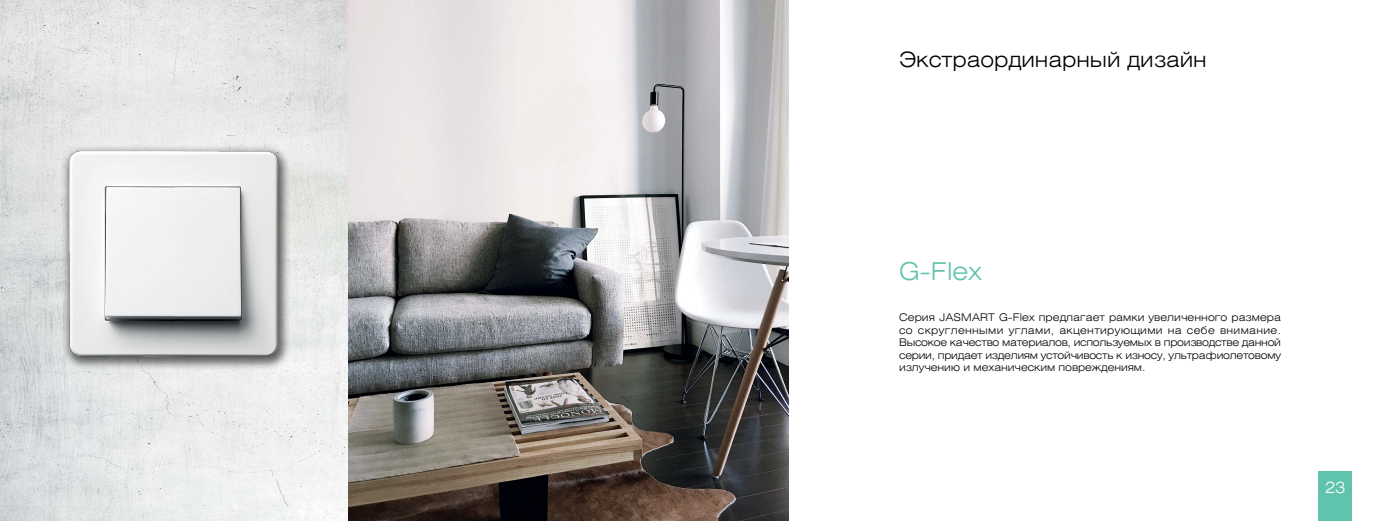
<style>
.page{position:relative;width:1389px;height:521px;background:#fff}
.page>*{position:absolute;margin:0;border:0;box-sizing:border-box;transform-origin:0 0}
.t1{font:300 24.5px "Helios Ext";color:#60c3ad}
.t2{font:300 21px "Helios Ext";color:#000}
.t3{font:300 15.75px "Helios Ext";color:#fff}
.t4{font:300 10.5px/12.6px "Helios Ext";letter-spacing:-.005em;color:#000;text-align:justify}
</style>
<div class="page">
<div style="left:1319px;top:471px;width:33px;height:50px;background:#60c3ad"></div>
<img style="left:347px;top:0;width:442px;height:521px">
<svg style="left:0;top:0;width:347px;height:521px;fill:#e6e7e7"></svg>
<div style="left:61px;top:145px;width:230px;height:226px;background:#000;opacity:.6"></div>
<img style="left:68px;top:151px;width:211px;height:206px">
<h2 class="t2" style="left:899px;top:46px;width:309px">Экстраординарный дизайн</h2>
<h1 class="t1" style="left:899px;top:256px;width:84px">G-Flex</h1>
<p class="t4" style="left:899px;top:311px;width:383px">Серия JASMART G-Flex предлагает рамки увеличенного размера со скругленными углами, акцентирующими на себе внимание.<br>Высокое качество материалов, используемых в производстве данной серии, придает изделиям устойчивость к износу, ультрафиолетовому излучению и механическим повреждениям.</p>
<h3 class="t3" style="left:1325px;top:477px;width:22px">23</h3>
</div>
